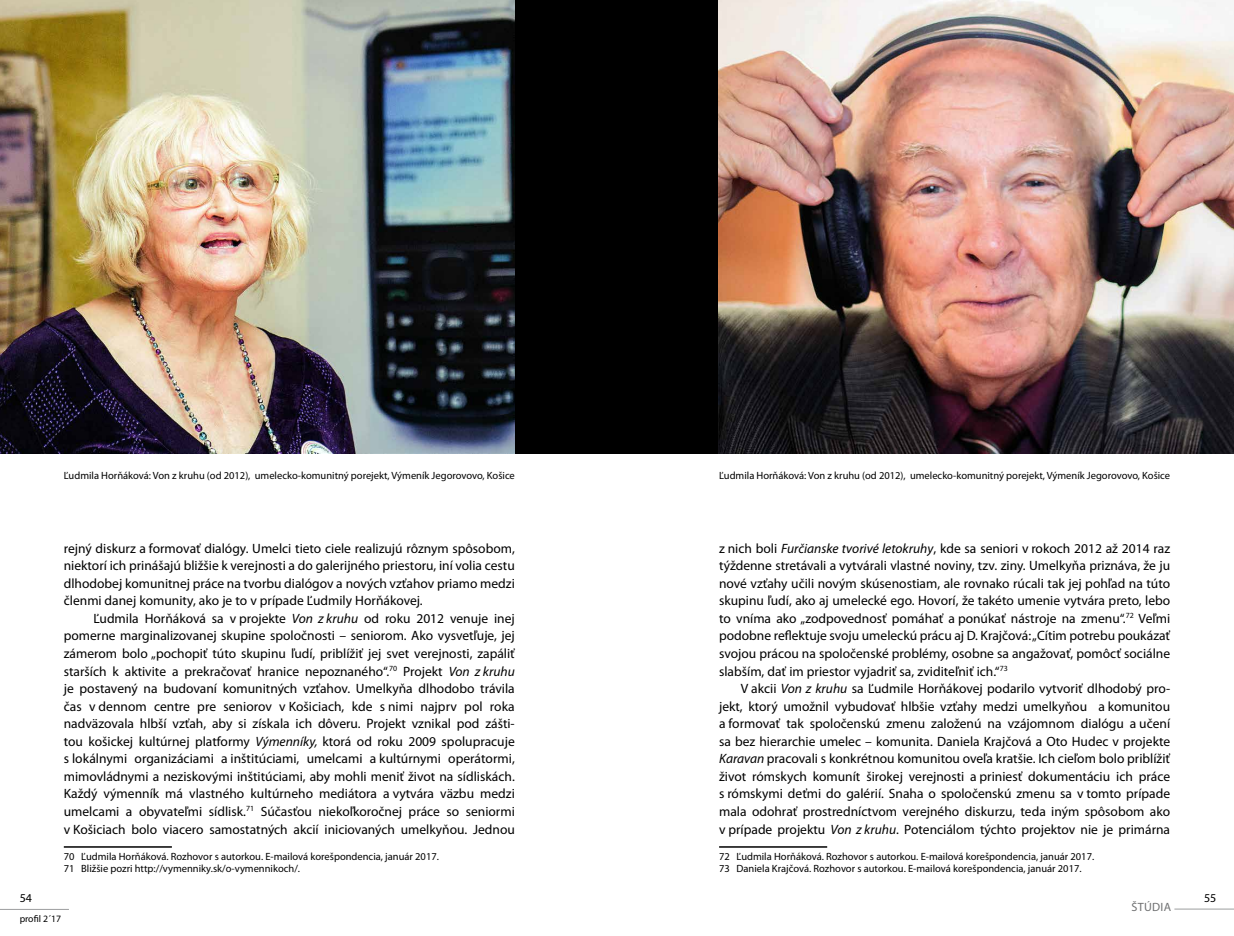
<style>
.page{position:relative;width:1234px;height:936px;background:#fff}
.page>*{position:absolute;margin:0;border:0;box-sizing:border-box;transform-origin:0 0}
.t1{font:13.5px/17.5px "Myriad Pro";color:#000;text-align:justify}
.t2{font:12px "Myriad Pro";letter-spacing:.025em;color:#707172}
.t3{font:12px "Myriad Pro";color:#000}
.t4{font:10.5px/12.6px "Myriad Pro";color:#000}
.t5{font:9.75px "Myriad Pro";color:#000}
.s1{font-style:italic}
</style>
<div class="page">
<hr style="left:0;top:908px;width:69px;height:1px;background:#9c9e9f">
<hr style="left:1174px;top:908px;width:59px;height:1px;background:#9c9e9f">
<hr style="left:64px;top:846px;width:108px;height:1px;background:#000">
<hr style="left:719px;top:846px;width:108px;height:1px;background:#000">
<div style="left:0;top:0;width:617px;height:453px;background:#000"></div>
<img style="left:0;top:0;width:514px;height:453px">
<div style="left:617px;top:0;width:616px;height:453px;background:#000"></div>
<img style="left:718px;top:0;width:515px;height:453px">
<p class="t4" style="left:64px;top:469px;width:452px">Ľudmila Horňáková: Von z kruhu (od 2012), umelecko-komunitný porejekt, Výmeník Jegorovovo, Košice</p>
<p class="t4" style="left:719px;top:469px;width:452px">Ľudmila Horňáková: Von z kruhu (od 2012), umelecko-komunitný porejekt, Výmeník Jegorovovo, Košice</p>
<p class="t1" style="left:64px;top:539px;width:452px">rejný diskurz a formovať dialógy. Umelci tieto ciele realizujú rôznym spôsobom, niektorí ich prinášajú bližšie k verejnosti a do galerijného priestoru, iní volia cestu dlhodobej komunitnej práce na tvorbu dialógov a nových vzťahov priamo medzi členmi danej komunity, ako je to v prípade Ľudmily Horňákovej.</p>
<p class="t1" style="left:64px;top:609px;width:452px;text-indent:30px">Ľudmila Horňáková sa v projekte <span class="s1">Von z kruhu</span> od roku 2012 venuje inej pomerne marginalizovanej skupine spoločnosti – seniorom. Ako vysvetľuje, jej zámerom bolo „pochopiť túto skupinu ľudí, priblížiť jej svet verejnosti, zapáliť starších k aktivite a prekračovať hranice nepoznaného“.<sup>70</sup> Projekt <span class="s1">Von z kruhu </span>je postavený na budovaní komunitných vzťahov. Umelkyňa dlhodobo trávila čas v dennom centre pre seniorov v Košiciach, kde s nimi najprv pol roka nadväzovala hlbší vzťah, aby si získala ich dôveru. Projekt vznikal pod zášti&shy;tou košickej kultúrnej platformy <span class="s1">Výmenníky,</span> ktorá od roku 2009 spolupracuje s lokálnymi organizáciami a inštitúciami, umelcami a kultúrnymi operátormi, mimovládnymi a neziskovými inštitúciami, aby mohli meniť život na sídliskách.<br>Každý výmenník má vlastného kultúrneho mediátora a vytvára väzbu medzi umelcami a obyvateľmi sídlisk.<sup>71</sup> Súčasťou niekoľkoročnej práce so seniormi v Košiciach bolo viacero samostatných akcií iniciovaných umelkyňou. Jednou</p>
<p class="t4" style="left:64px;top:849px;width:376px">70 Ľudmila Horňáková. Rozhovor s autorkou. E-mailová korešpondencia, január 2017.<br>71 Bližšie pozri http://vymenniky.sk/o-vymennikoch/.</p>
<p class="t1" style="left:719px;top:539px;width:452px">z nich boli <span class="s1">Furčianske tvorivé letokruhy</span>, kde sa seniori v rokoch 2012 až 2014 raz týždenne stretávali a vytvárali vlastné noviny, tzv. ziny. Umelkyňa priznáva, že ju nové vzťahy učili novým skúsenostiam, ale rovnako rúcali tak jej pohľad na túto skupinu ľudí, ako aj umelecké ego. Hovorí, že takéto umenie vytvára preto, lebo to vníma ako „zodpovednosť pomáhať a ponúkať nástroje na zmenu“.<sup>72</sup> Veľmi podobne reflektuje svoju umeleckú prácu aj D. Krajčová: „Cítim potrebu poukázať svojou prácou na spoločenské problémy, osobne sa angažovať, pomôcť sociálne slabším, dať im priestor vyjadriť sa, zviditeľniť ich.“<sup>73</sup></p>
<p class="t1" style="left:719px;top:680px;width:452px;text-indent:22px">V akcii <span class="s1">Von z kruhu</span> sa Ľudmile Horňákovej podarilo vytvoriť dlhodobý pro&shy;jekt, ktorý umožnil vybudovať hlbšie vzťahy medzi umelkyňou a komunitou a formovať tak spoločenskú zmenu založenú na vzájomnom dialógu a učení sa bez hierarchie umelec – komunita. Daniela Krajčová a Oto Hudec v projekte <span class="s1">Karavan</span> pracovali s konkrétnou komunitou oveľa kratšie. Ich cieľom bolo priblížiť život rómskych komunít širokej verejnosti a priniesť dokumentáciu ich práce s rómskymi deťmi do galérií. Snaha o spoločenskú zmenu sa v tomto prípade mala odohrať prostredníctvom verejného diskurzu, teda iným spôsobom ako v prípade projektu <span class="s1">Von z kruhu</span>. Potenciálom týchto projektov nie je primárna</p>
<p class="t4" style="left:719px;top:849px;width:376px">72 Ľudmila Horňáková. Rozhovor s autorkou. E-mailová korešpondencia, január 2017.<br>73 Daniela Krajčová. Rozhovor s autorkou. E-mailová korešpondencia, január 2017.</p>
<p class="t3" style="left:20px;top:891px;width:14px">54</p>
<p class="t3" style="left:1203px;top:891px;width:14px">55</p>
<p class="t2" style="left:1131px;top:900px;width:41px">ŠTÚDIA</p>
<p class="t5" style="left:20px;top:913px;width:43px">profil 2´17</p>
</div>
